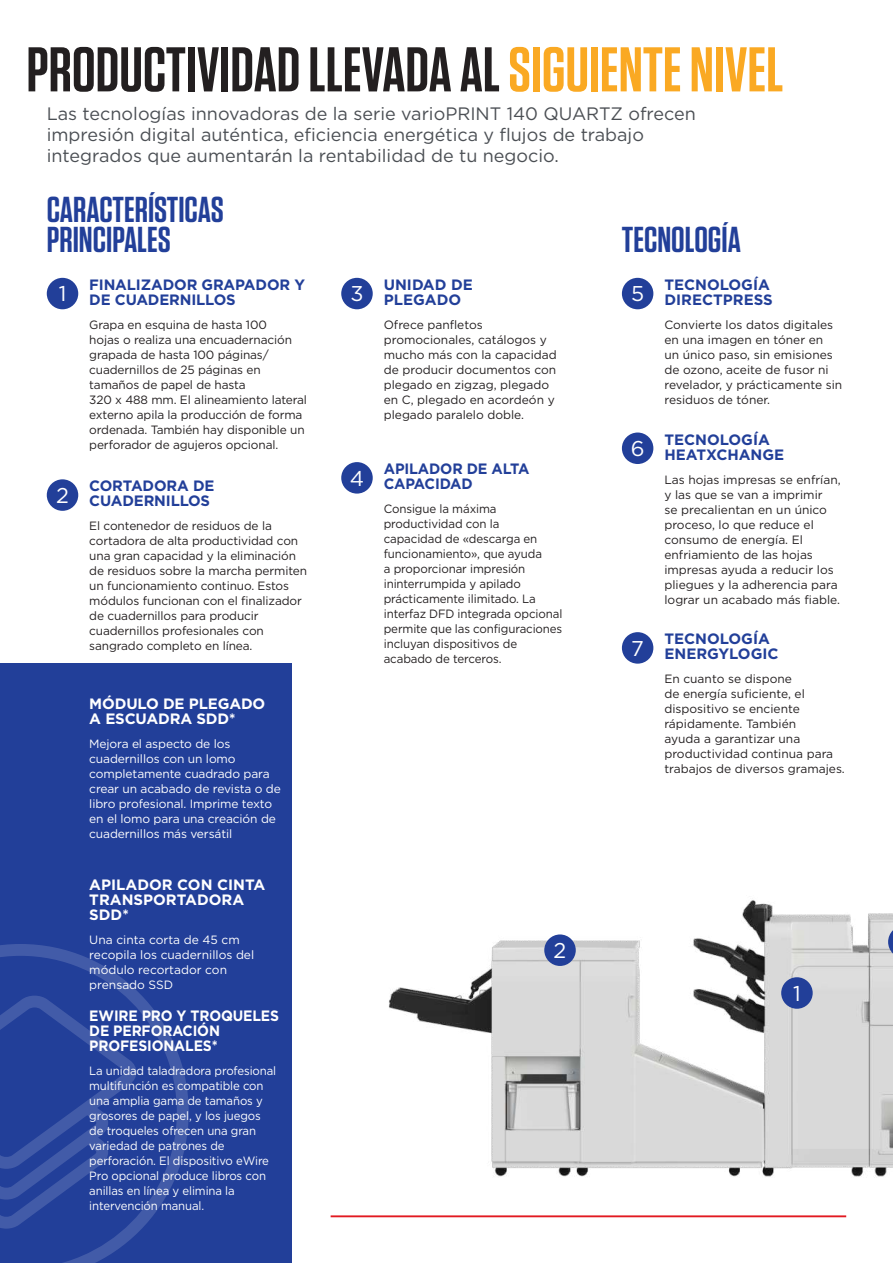
<style>
.page{position:relative;width:893px;height:1263px;background:#fff}
.page>*{position:absolute;margin:0;border:0;box-sizing:border-box;transform-origin:0 0}
.t1{font:600 63px "Tungsten";color:#231f20}
.t2{font:600 36px/30px "Tungsten";color:#223f99}
.t3{font:21.3px "Gotham";color:#fff}
.t4{font:18px/21px "Gotham";color:#4b4f54}
.t5{font:700 15px/15px "Gotham";letter-spacing:-.01em;color:#223f99}
.t6{font:700 15px/15px "Gotham";letter-spacing:-.01em;color:#fff}
.t7{font:700 15px/15px "Gotham";letter-spacing:-.01em;color:#fff;scale:.93 1}
.t8{font:700 15px/15px "Gotham";letter-spacing:-.01em;color:#223f99;scale:.96 1}
.t9{font:12px/15px "Gotham";letter-spacing:-.01em;color:#231f20}
.t10{font:12px/15px "Gotham";letter-spacing:-.01em;color:#fff;scale:.95 1}
.t11{font:12px/15px "Gotham";letter-spacing:-.01em;color:#231f20;scale:.96 1}
.t12{font:12px/15px "Gotham";letter-spacing:-.01em;color:#fff}
.s1{color:#faa923}
</style>
<div class="page">
<img style="left:356px;top:900px;width:537px;height:318px">
<div style="left:0;top:663px;width:292px;height:600px;background:#223f99"></div>
<div style="left:544px;top:934px;width:32px;height:32px;background:#223f99;border-radius:50%"></div>
<div style="left:781px;top:977px;width:32px;height:32px;background:#223f99;border-radius:50%"></div>
<svg style="left:888px;top:925px;width:5px;height:33px"></svg>
<hr style="left:331px;top:1215px;width:515px;height:2px;background:#e21a21">
<div style="left:47px;top:278px;width:31px;height:31px;background:#223f99;border-radius:50%"></div>
<div style="left:47px;top:479px;width:31px;height:32px;background:#223f99;border-radius:50%"></div>
<div style="left:341px;top:278px;width:32px;height:31px;background:#223f99;border-radius:50%"></div>
<div style="left:341px;top:462px;width:32px;height:32px;background:#223f99;border-radius:50%"></div>
<div style="left:622px;top:278px;width:31px;height:31px;background:#223f99;border-radius:50%"></div>
<div style="left:622px;top:432px;width:31px;height:32px;background:#223f99;border-radius:50%"></div>
<div style="left:622px;top:632px;width:31px;height:32px;background:#223f99;border-radius:50%"></div>
<svg style="left:0;top:944px;width:189px;height:319px"></svg>
<svg style="left:0;top:994px;width:136px;height:234px"></svg>
<h1 class="t1" style="left:27px;top:36px;width:758px">PRODUCTIVIDAD LLEVADA AL <span class="s1">SIGUIENTE NIVEL</span></h1>
<h3 class="t4" style="left:47px;top:103px;width:651px">Las tecnologías innovadoras de la serie varioPRINT 140 QUARTZ ofrecen impresión digital auténtica, eficiencia energética y flujos de trabajo integrados que aumentarán la rentabilidad de tu negocio.</h3>
<h2 class="t2" style="left:47px;top:195px;width:179px">CARACTERÍSTICAS<br>PRINCIPALES</h2>
<h3 class="t3" style="left:59px;top:280px;width:9px">1</h3>
<h3 class="t3" style="left:56px;top:482px;width:14px">2</h3>
<p class="t5" style="left:89px;top:277px;width:217px">FINALIZADOR GRAPADOR Y<br>DE CUADERNILLOS</p>
<p class="t9" style="left:89px;top:317px;width:219px">Grapa en esquina de hasta 100<br>hojas o realiza una encuadernación grapada de hasta 100 páginas/ cuadernillos de 25 páginas en tamaños de papel de hasta<br>320 x 488 mm. El alineamiento lateral externo apila la producción de forma ordenada. También hay disponible un perforador de agujeros opcional.</p>
<p class="t5" style="left:89px;top:478px;width:127px">CORTADORA DE<br>CUADERNILLOS</p>
<p class="t9" style="left:89px;top:518px;width:219px">El contenedor de residuos de la cortadora de alta productividad con una gran capacidad y la eliminación de residuos sobre la marcha permiten un funcionamiento continuo. Estos módulos funcionan con el finalizador de cuadernillos para producir cuadernillos profesionales con sangrado completo en línea.</p>
<p class="t6" style="left:89px;top:696px;width:178px">MÓDULO DE PLEGADO<br>A ESCUADRA SDD*</p>
<p class="t12" style="left:89px;top:736px;width:193px">Mejora el aspecto de los cuadernillos con un lomo completamente cuadrado para crear un acabado de revista o de libro profesional. Imprime texto en el lomo para una creación de cuadernillos más versátil</p>
<p class="t6" style="left:89px;top:877px;width:177px">APILADOR CON CINTA<br>TRANSPORTADORA<br>SDD*</p>
<p class="t12" style="left:89px;top:932px;width:166px">Una cinta corta de 45 cm recopila los cuadernillos del módulo recortador con prensado SSD</p>
<p class="t7" style="left:89px;top:1008px;width:206px">EWIRE PRO Y TROQUELES<br>DE PERFORACIÓN<br>PROFESIONALES*</p>
<p class="t10" style="left:89px;top:1063px;width:198px">La unidad taladradora profesional multifunción es compatible con una amplia gama de tamaños y grosores de papel, y los juegos de troqueles ofrecen una gran variedad de patrones de perforación. El dispositivo eWire<br>Pro opcional produce libros con anillas en línea y elimina la intervención manual.</p>
<h3 class="t3" style="left:350px;top:280px;width:15px">3</h3>
<h3 class="t3" style="left:350px;top:464px;width:16px">4</h3>
<p class="t5" style="left:384px;top:277px;width:91px">UNIDAD DE<br>PLEGADO</p>
<p class="t9" style="left:384px;top:317px;width:174px">Ofrece panfletos promocionales, catálogos y mucho más con la capacidad de producir documentos con plegado en zigzag, plegado en C, plegado en acordeón y plegado paralelo doble.</p>
<p class="t8" style="left:384px;top:461px;width:153px">APILADOR DE ALTA<br>CAPACIDAD</p>
<p class="t11" style="left:384px;top:501px;width:188px">Consigue la máxima productividad con la<br>capacidad de «descarga en funcionamiento», que ayuda<br>a proporcionar impresión ininterrumpida y apilado prácticamente ilimitado. La interfaz DFD integrada opcional permite que las configuraciones incluyan dispositivos de acabado de terceros.</p>
<h3 class="t3" style="left:554px;top:937px;width:14px">2</h3>
<h2 class="t2" style="left:622px;top:225px;width:121px">TECNOLOGÍA</h2>
<h3 class="t3" style="left:631px;top:280px;width:15px">5</h3>
<h3 class="t3" style="left:631px;top:435px;width:15px">6</h3>
<h3 class="t3" style="left:631px;top:635px;width:14px">7</h3>
<p class="t5" style="left:664px;top:277px;width:110px">TECNOLOGÍA<br>DIRECTPRESS</p>
<p class="t9" style="left:664px;top:317px;width:179px">Convierte los datos digitales en una imagen en tóner en<br>un único paso, sin emisiones de ozono, aceite de fusor ni revelador, y prácticamente sin residuos de tóner.</p>
<p class="t5" style="left:664px;top:432px;width:121px">TECNOLOGÍA<br>HEATXCHANGE</p>
<p class="t9" style="left:664px;top:471px;width:178px">Las hojas impresas se enfrían, y las que se van a imprimir<br>se precalientan en un único proceso, lo que reduce el consumo de energía. El enfriamiento de las hojas impresas ayuda a reducir los pliegues y la adherencia para lograr un acabado más fiable.</p>
<p class="t5" style="left:664px;top:631px;width:116px">TECNOLOGÍA<br>ENERGYLOGIC</p>
<p class="t9" style="left:664px;top:671px;width:182px">En cuanto se dispone<br>de energía suficiente, el dispositivo se enciente rápidamente. También<br>ayuda a garantizar una productividad continua para trabajos de diversos gramajes.</p>
<h3 class="t3" style="left:793px;top:980px;width:9px">1</h3>
</div>
